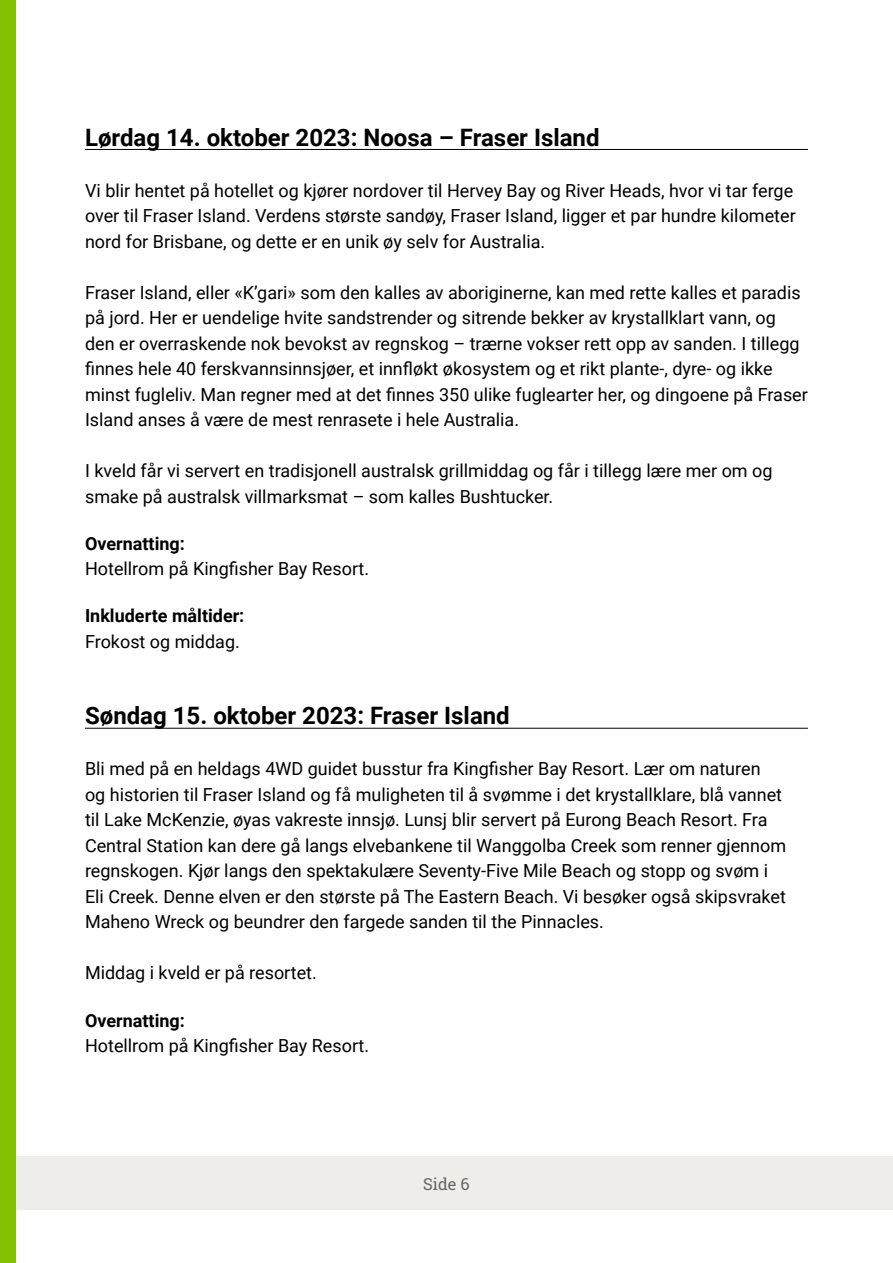
<style>
.page{position:relative;width:893px;height:1263px;background:#fff}
.page>*{position:absolute;margin:0;border:0;box-sizing:border-box;transform-origin:0 0}
.t1{font:700 24px "Roboto";color:#000}
.t2{font:18px/25.5px "Roboto";color:#000}
.t3{font:700 18px "Roboto";color:#000}
.t4{font:16.5px "Roboto Slab";color:#666}
</style>
<div class="page">
<div style="left:16px;top:1157px;width:877px;height:53px;background:#efedea"></div>
<div style="left:0;top:0;width:16px;height:1263px;background:#84c100"></div>
<hr style="left:85px;top:149px;width:723px;height:1px;background:#000">
<hr style="left:85px;top:728px;width:723px;height:1px;background:#000">
<h1 class="t1" style="left:85px;top:120px;width:516px">Lørdag 14. oktober 2023: Noosa – Fraser Island</h1>
<p class="t2" style="left:85px;top:177px;width:712px">Vi blir hentet på hotellet og kjører nordover til Hervey Bay og River Heads, hvor vi tar ferge over til Fraser Island. Verdens største sandøy, Fraser Island, ligger et par hundre kilometer nord for Brisbane, og dette er en unik øy selv for Australia.</p>
<p class="t2" style="left:85px;top:279px;width:724px">Fraser Island, eller «K’gari» som den kalles av aboriginerne, kan med rette kalles et paradis på jord. Her er uendelige hvite sandstrender og sitrende bekker av krystallklart vann, og den er overraskende nok bevokst av regnskog – trærne vokser rett opp av sanden. I tillegg finnes hele 40 ferskvannsinnsjøer, et innfløkt økosystem og et rikt plante-, dyre- og ikke minst fugleliv. Man regner med at det finnes 350 ulike fuglearter her, og dingoene på Fraser Island anses å være de mest renrasete i hele Australia.</p>
<p class="t2" style="left:85px;top:457px;width:689px">I kveld får vi servert en tradisjonell australsk grillmiddag og får i tillegg lære mer om og smake på australsk villmarksmat – som kalles Bushtucker.</p>
<p class="t3" style="left:85px;top:531px;width:101px">Overnatting:</p>
<p class="t2" style="left:85px;top:555px;width:286px">Hotellrom på Kingfisher Bay Resort.</p>
<p class="t3" style="left:85px;top:603px;width:161px">Inkluderte måltider:</p>
<p class="t2" style="left:85px;top:628px;width:156px">Frokost og middag.</p>
<h1 class="t1" style="left:85px;top:699px;width:426px">Søndag 15. oktober 2023: Fraser Island</h1>
<p class="t2" style="left:85px;top:755px;width:703px">Bli med på en heldags 4WD guidet busstur fra Kingfisher Bay Resort. Lær om naturen<br>og historien til Fraser Island og få muligheten til å svømme i det krystallklare, blå vannet til Lake McKenzie, øyas vakreste innsjø. Lunsj blir servert på Eurong Beach Resort. Fra Central Station kan dere gå langs elvebankene til Wanggolba Creek som renner gjennom regnskogen. Kjør langs den spektakulære Seventy-Five Mile Beach og stopp og svøm i Eli Creek. Denne elven er den største på The Eastern Beach. Vi besøker også skipsvraket Maheno Wreck og beundrer den fargede sanden til the Pinnacles.</p>
<p class="t2" style="left:85px;top:959px;width:233px">Middag i kveld er på resortet.</p>
<p class="t3" style="left:85px;top:1007px;width:101px">Overnatting:</p>
<p class="t2" style="left:85px;top:1032px;width:286px">Hotellrom på Kingfisher Bay Resort.</p>
<p class="t4" style="left:423px;top:1173px;width:48px">Side 6</p>
</div>
